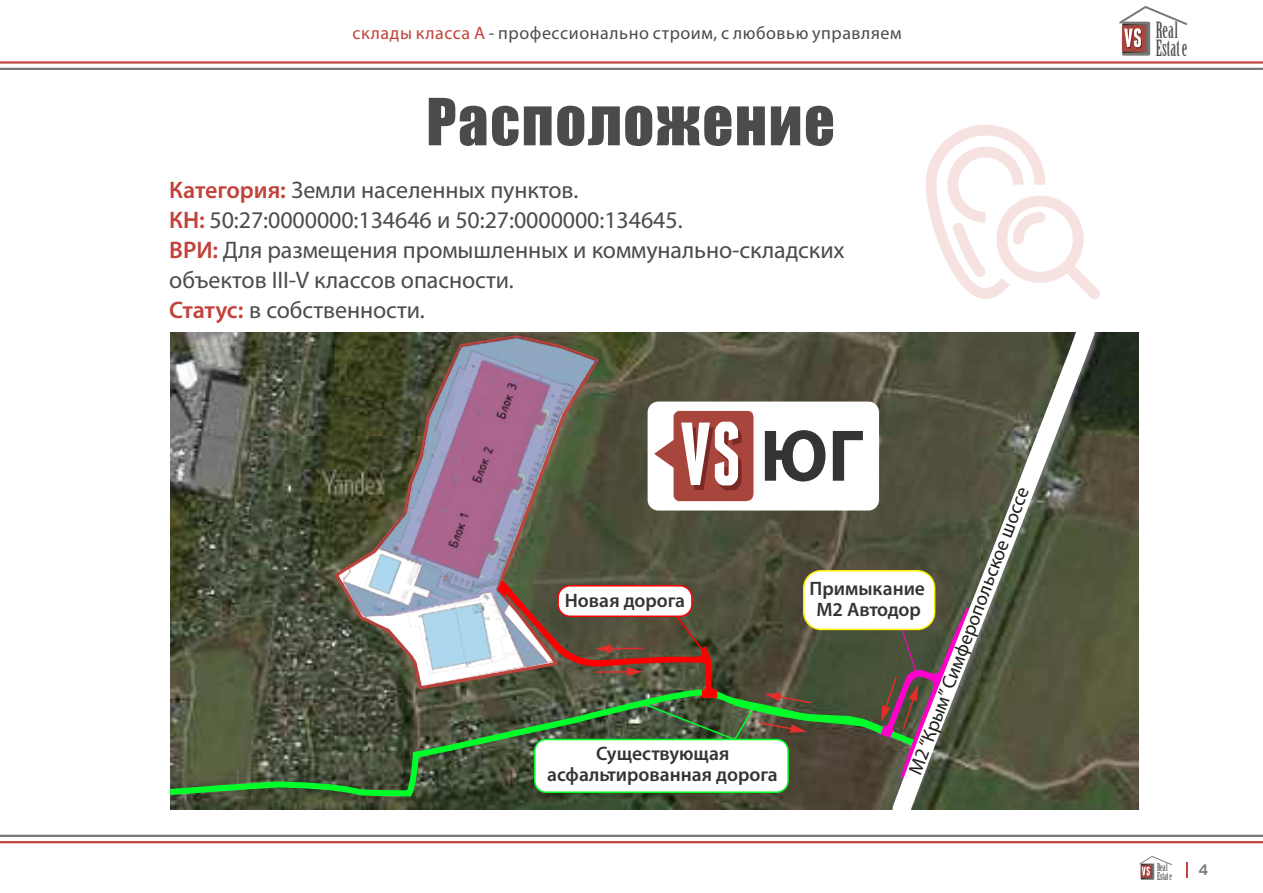
<style>
.page{position:relative;width:1263px;height:893px;background:#fff}
.page>*{position:absolute;margin:0;border:0;box-sizing:border-box;transform-origin:0 0}
.t1{font:700 73.8px "Myriad Pro";color:#353435}
.t2{font:60px "Impact";letter-spacing:.03em;color:#4c4b4b}
.t3{font:24px/30px "Myriad Pro";letter-spacing:-.005em;color:#4d4b4b}
.t4{font:21.9px/17.5px "Birch Std";color:#4d4d4c;scale:.92 1}
.t5{font:600 19.5px/21px "Myriad Pro";color:#353435;text-align:center}
.t6{font:19.5px "Myriad Pro";color:#1d1d1b}
.t7{font:18px "Myriad Pro";letter-spacing:.03em;color:#4c4b4b}
.t8{font:600 14.85px "Poppins";color:#808184}
.t9{font:10.5px "Birch Std";color:#4d4d4c;scale:.92 1}
.s1{color:#c24239}
.s2{font-weight:600;color:#c2433a}
</style>
<div class="page">
<img style="left:170px;top:332px;width:968px;height:477px">
<svg style="left:333px;top:334px;width:269px;height:354px;background:#484b31"></svg>
<img style="left:339px;top:337px;width:263px;height:351px">
<svg style="left:169px;top:688px;width:327px;height:111px;background:#4b5f3f"></svg>
<svg style="left:496px;top:579px;width:223px;height:265px"></svg>
<svg style="left:878px;top:332px;width:231px;height:478px;background:#5c5e4a"></svg>
<hr style="left:608px;top:648px;width:35px;height:1px;background:#e52d2b">
<svg style="left:595px;top:644px;width:16px;height:9px"></svg>
<hr style="left:595px;top:671px;width:35px;height:2px;background:#e52d2b">
<div style="left:648px;top:402px;width:231px;height:108px;background:#fff;border-radius:11px"></div>
<svg style="left:654px;top:411px;width:99px;height:90px"></svg>
<svg style="left:627px;top:594px;width:344px;height:250px"></svg>
<div style="left:558px;top:586px;width:134px;height:30px;background:#fff;border-radius:12px"></div>
<div style="left:557px;top:585px;width:136px;height:32px;border:2px solid #f00;border-radius:12px"></div>
<div style="left:535px;top:739px;width:253px;height:53px;background:#fff;border-radius:11px"></div>
<div style="left:534px;top:739px;width:255px;height:54px;border:2px solid #00ff2a;border-radius:11px"></div>
<div style="left:804px;top:571px;width:130px;height:58px;background:#fff;border-radius:17px"></div>
<div style="left:803px;top:570px;width:132px;height:60px;border:2px solid #fff200;border-radius:17px"></div>
<hr style="left:0;top:61px;width:1263px;height:3px;background:#c2433a">
<hr style="left:0;top:68px;width:1263px;height:2px;background:#757676">
<svg style="left:1119px;top:6px;width:68px;height:50px"></svg>
<hr style="left:0;top:841px;width:1263px;height:2px;background:#c2433a">
<hr style="left:0;top:835px;width:1263px;height:2px;background:#757676">
<svg style="left:925px;top:125px;width:175px;height:174px"></svg>
<svg style="left:1186px;top:862px;width:1px;height:15px"></svg>
<svg style="left:1141px;top:863px;width:13px;height:17px"></svg>
<svg style="left:1139px;top:856px;width:33px;height:22px"></svg>
<p class="t7" style="left:353px;top:26px;width:551px"><span class="s1">склады класса А</span> - профессионально строим, с любовью управляем</p>
<p class="t4" style="left:1156px;top:24px;width:35px">Real<br>Estate</p>
<h2 class="t2" style="left:426px;top:98px;width:410px">Расположение</h2>
<p class="t3" style="left:169px;top:177px;width:677px"><span class="s2">Категория:</span> Земли населенных пунктов.<br><span class="s2">КН:</span> 50:27:0000000:134646 и 50:27:0000000:134645.<br><span class="s2">ВРИ:</span> Для размещения промышленных и коммунально-складских объектов III-V классов опасности.<br><span class="s2">Статус:</span> в собственности.</p>
<h1 class="t1" style="left:760px;top:425px;width:106px">ЮГ</h1>
<p class="t6" style="left:906px;top:770px;width:307px;rotate:-69deg">М2 “Крым” Симферопольское шоссе</p>
<p class="t5" style="left:565px;top:591px;width:122px">Новая дорога</p>
<p class="t5" style="left:809px;top:580px;width:117px">Примыкание<br>М2 Автодор</p>
<p class="t5" style="left:547px;top:745px;width:232px">Существующая асфальтированная дорога</p>
<p class="t9" style="left:1157px;top:863px;width:13px">Real</p>
<p class="t8" style="left:1198px;top:859px;width:11px">4</p>
<p class="t9" style="left:1157px;top:872px;width:18px">Estate</p>
</div>
